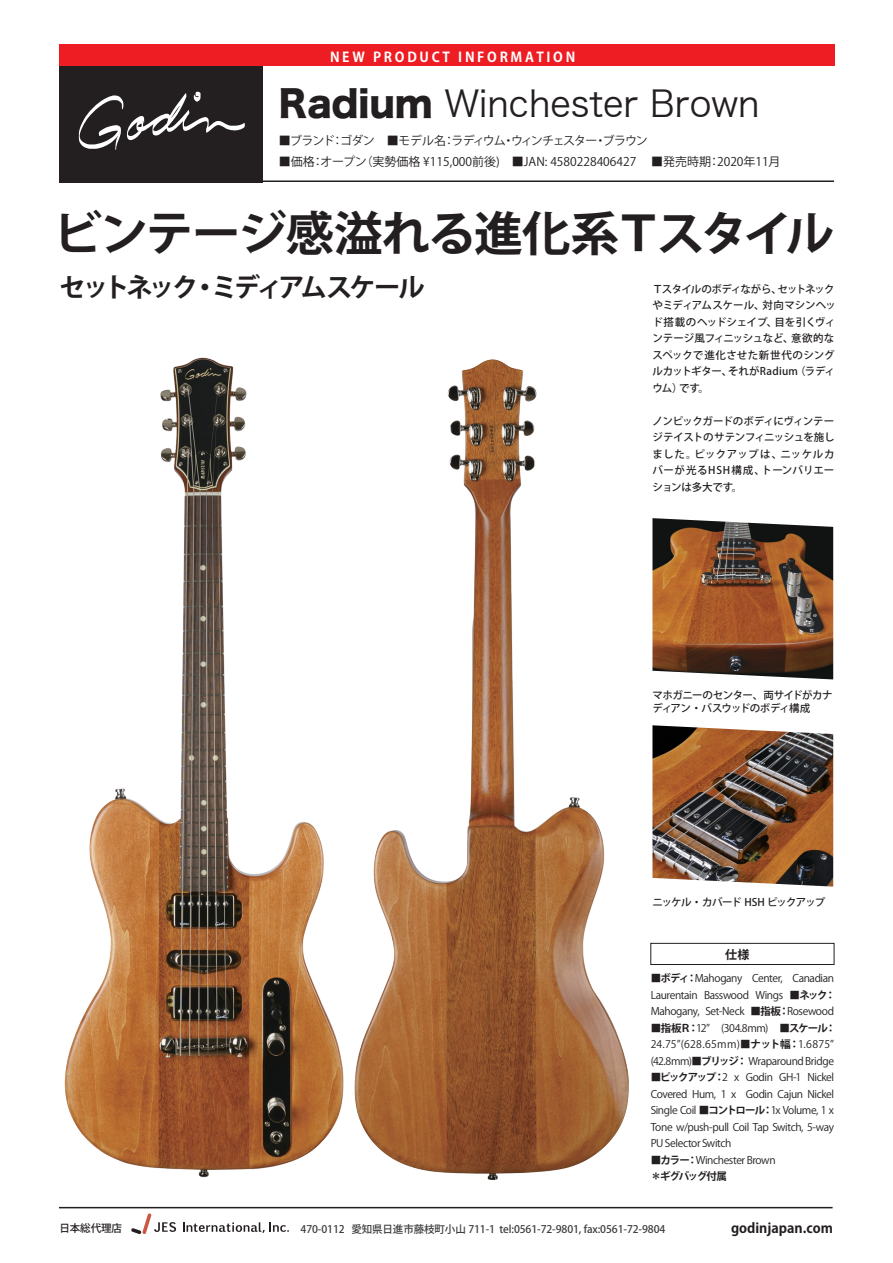
<style>
.page{position:relative;width:893px;height:1263px;background:#fff}
.page>*{position:absolute;margin:0;border:0;box-sizing:border-box;transform-origin:0 0}
.t1{font:700 47.4px "Koz Go Pro";letter-spacing:-.05em;color:#231f20}
.t2{font:36px "Hiragino Kaku W3 90 msp RKSJ H";color:#231f20;scale:.96 1}
.t3{font:700 26.4px "Koz Go Pro";letter-spacing:-.13em;color:#231f20}
.t4{font:700 13.5px "Koz Go Pro";letter-spacing:.2em;color:#fff}
.t5{font:700 13.5px "Koz Go Pro";color:#231f20}
.t6{font:12px "Koz Go Pro";color:#231f20}
.t7{font:12px "Koz Go Pro";letter-spacing:-.08em;color:#231f20}
.t8{font:700 12px "Koz Go Pro";color:#231f20}
.t9{font:10.5px/16.5px "Koz Go Pro";letter-spacing:-.035em;color:#231f20}
.t10{font:500 10.5px/16.5px "Koz Go Pro";letter-spacing:-.02em;color:#231f20}
.t11{font:500 10.5px "Koz Go Pro";letter-spacing:-.01em;color:#3e3e3f}
.t12{font:500 10.5px/13.5px "Koz Go Pro";letter-spacing:-.055em;color:#231f20}
.t13{font:500 10.5px "Koz Go Pro";letter-spacing:-.09em;color:#231f20}
.s1{font-family:"Hira Kaku Std N W8"}
.s2{font-weight:700}
</style>
<div class="page">
<img style="left:64px;top:357px;width:266px;height:821px">
<img style="left:330px;top:359px;width:299px;height:821px">
<div style="left:59px;top:45px;width:775px;height:21px;background:#ee1d23"></div>
<hr style="left:59px;top:1207px;width:774px;height:1px;background:#231f20">
<svg style="left:183px;top:1222px;width:106px;height:11px"></svg>
<svg style="left:131px;top:1213px;width:45px;height:21px"></svg>
<div style="left:59px;top:66px;width:203px;height:116px;background:#231f20"></div>
<svg style="left:79px;top:92px;width:166px;height:58px"></svg>
<hr style="left:262px;top:180px;width:572px;height:2px;background:#231f20">
<div style="left:650px;top:943px;width:184px;height:22px;border:1px solid #231f20"></div>
<img style="left:652px;top:725px;width:181px;height:161px">
<img style="left:652px;top:518px;width:181px;height:161px">
<p class="t4" style="left:330px;top:48px;width:247px">NEW PRODUCT INFORMATION</p>
<h2 class="t2" style="left:279px;top:85px;width:502px"><span class="s1">Radium</span> Winchester Brown</h2>
<p class="t7" style="left:279px;top:132px;width:382px">■ブランド：ゴダン　■モデル名：ラディウム・ウィンチェスター・ブラウン　</p>
<p class="t6" style="left:279px;top:153px;width:503px">■価格：オープン（実勢価格 ¥115,000前後) ■JAN: 4580228406427 　■発売時期：2020年11月</p>
<h1 class="t1" style="left:53px;top:203px;width:783px">ビンテージ感溢れる進化系Ｔスタイル</h1>
<h3 class="t3" style="left:59px;top:270px;width:367px">セットネック・ミディアムスケール</h3>
<p class="t10" style="left:652px;top:281px;width:185px">Ｔスタイルのボディながら、セットネックやミディアムスケール、対向マシンヘッド搭載のヘッドシェイプ、目を引くヴィンテージ風フィニッシュなど、意欲的なスペックで進化させた新世代のシングルカットギター、それがRadium（ラディウム）です。</p>
<p class="t10" style="left:652px;top:413px;width:184px;text-align:justify">ノンピックガードのボディにヴィンテージテイストのサテンフィニッシュを施しました。ピックアップは、ニッケルカバーが光るHSH構成、トーンバリエーションは多大です。</p>
<p class="t12" style="left:652px;top:689px;width:182px">マホガニーのセンター、両サイドがカナディアン・バスウッドのボディ構成</p>
<p class="t13" style="left:652px;top:895px;width:174px">ニッケル・カバード HSH ピックアップ</p>
<p class="t8" style="left:725px;top:947px;width:26px">仕様</p>
<p class="t9" style="left:651px;top:970px;width:186px"><span class="s2">■ボディ：</span>Mahogany Center, Canadian<br>Laurentain Basswood Wings <span class="s2">■ネック：<br></span>Mahogany, Set-Neck <span class="s2">■指板：</span>Rosewood</p>
<p class="t9" style="left:651px;top:1020px;width:187px"><span class="s2">■指板Ｒ：</span>12” (304.8mm) <span class="s2">■スケール：<br></span>24.75”(628.65mm)<span class="s2">■ナット幅：</span>1.6875” (42.8mm)<span class="s2">■ブリッジ：</span> Wraparound Bridge</p>
<p class="t9" style="left:651px;top:1069px;width:185px;text-align:justify"><span class="s2">■ピックアップ：</span>2 x Godin GH-1 Nickel Covered Hum, 1 x Godin Cajun Nickel Single Coil <span class="s2">■コントロール：</span>1x Volume, 1 x Tone w/push-pull Coil Tap Switch, 5-way PU Selector Switch</p>
<p class="t9" style="left:651px;top:1152px;width:126px"><span class="s2">■カラー：</span>Winchester Brown<span class="s2">＊ギグバッグ付属</span></p>
<p class="t10" style="left:60px;top:1220px;width:64px">日本総代理店</p>
<p class="t11" style="left:301px;top:1222px;width:366px">470-0112 愛知県日進市藤枝町小山 711-1 tel:0561-72-9801, fax:0561-72-9804</p>
<p class="t5" style="left:731px;top:1219px;width:103px">godinjapan.com</p>
</div>
